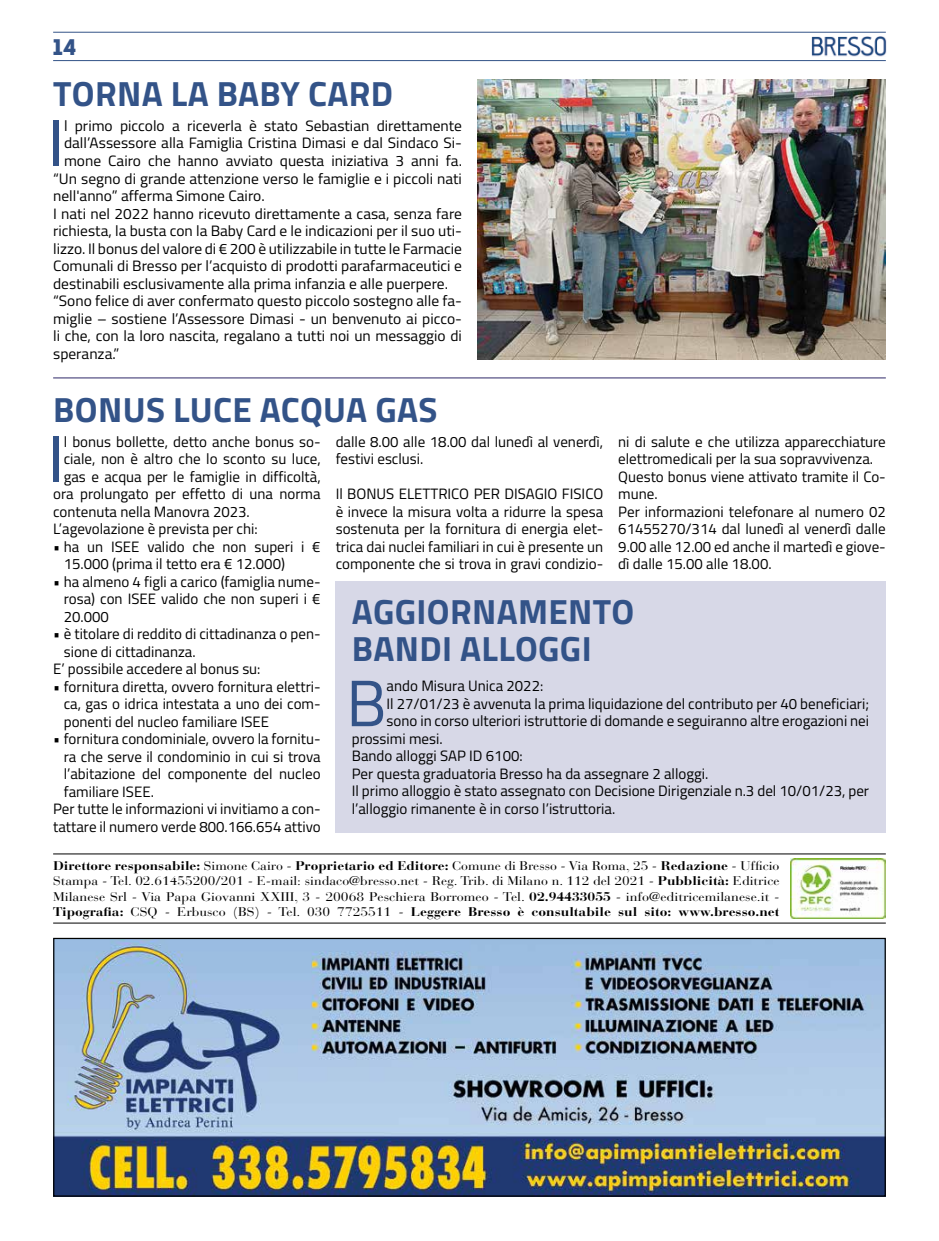
<style>
.page{position:relative;width:939px;height:1241px;background:#fff}
.page>*{position:absolute;margin:0;border:0;box-sizing:border-box;transform-origin:0 0}
.t1{font:65.62px "Titillium";color:#335388}
.t2{font:700 35px/37.5px "Titillium";letter-spacing:.01em;color:#335388}
.t3{font:22.5px "Intro";color:#335388}
.t4{font:15px/17.5px "Titillium";color:#000}
.t5{font:12.5px/15.4px "Bauer Bodoni Std";color:#000;text-align:justify;scale:1.1 1}
.s1{font-weight:700}
</style>
<div class="page">
<hr style="left:53px;top:32px;width:833px;height:1px;background:#335388">
<hr style="left:53px;top:60px;width:833px;height:1px;background:#335388">
<img style="left:812px;top:37px;width:75px;height:19px">
<hr style="left:53px;top:853px;width:833px;height:1px;background:#000">
<hr style="left:53px;top:922px;width:833px;height:1px;background:#000">
<img style="left:790px;top:858px;width:96px;height:60px">
<div style="left:336px;top:580px;width:550px;height:252px;background:#d7d8e7"></div>
<hr style="left:53px;top:377px;width:833px;height:1px;background:#2e2868">
<img style="left:477px;top:80px;width:409px;height:280px">
<img style="left:55px;top:939px;width:829px;height:255px">
<div style="left:53px;top:937px;width:833px;height:259px;border:1px solid #000"></div>
<h3 class="t3" style="left:53px;top:33px;width:25px">14</h3>
<h2 class="t2" style="left:53px;top:73px;width:341px">TORNA LA BABY CARD</h2>
<h1 class="t1" style="left:47px;top:95px;width:18px">I</h1>
<p class="t4" style="left:64px;top:116px;width:399px">l primo piccolo a riceverla è stato Sebastian direttamente</p>
<p class="t4" style="left:64px;top:134px;width:399px">dall’Assessore alla Famiglia Cristina Dimasi e dal Sindaco Si-</p>
<p class="t4" style="left:64px;top:151px;width:400px">mone Cairo che hanno avviato questa iniziativa 3 anni fa.</p>
<p class="t4" style="left:53px;top:169px;width:410px">“Un segno di grande attenzione verso le famiglie e i piccoli nati</p>
<p class="t4" style="left:53px;top:186px;width:213px">nell'anno” afferma Simone Cairo.</p>
<p class="t4" style="left:53px;top:204px;width:410px">I nati nel 2022 hanno ricevuto direttamente a casa, senza fare</p>
<p class="t4" style="left:53px;top:221px;width:410px">richiesta, la busta con la Baby Card e le indicazioni per il suo uti-</p>
<p class="t4" style="left:53px;top:239px;width:410px">lizzo. Il bonus del valore di € 200 è utilizzabile in tutte le Farmacie</p>
<p class="t4" style="left:53px;top:256px;width:410px">Comunali di Bresso per l’acquisto di prodotti parafarmaceutici e</p>
<p class="t4" style="left:53px;top:274px;width:396px">destinabili esclusivamente alla prima infanzia e alle puerpere.</p>
<p class="t4" style="left:53px;top:291px;width:410px">“Sono felice di aver confermato questo piccolo sostegno alle fa-</p>
<p class="t4" style="left:53px;top:309px;width:410px">miglie – sostiene l’Assessore Dimasi - un benvenuto ai picco-</p>
<p class="t4" style="left:53px;top:326px;width:410px">li che, con la loro nascita, regalano a tutti noi un messaggio di</p>
<p class="t4" style="left:53px;top:344px;width:68px">speranza.”</p>
<h2 class="t2" style="left:53px;top:389px;width:386px">BONUS LUCE ACQUA GAS</h2>
<h1 class="t1" style="left:48px;top:410px;width:18px">I</h1>
<p class="t4" style="left:64px;top:432px;width:258px">l bonus bollette, detto anche bonus so-</p>
<p class="t4" style="left:64px;top:449px;width:259px">ciale, non è altro che lo sconto su luce,</p>
<p class="t4" style="left:64px;top:467px;width:259px">gas e acqua per le famiglie in difficoltà,</p>
<p class="t4" style="left:53px;top:484px;width:269px">ora prolungato per effetto di una norma</p>
<p class="t4" style="left:53px;top:502px;width:198px">contenuta nella Manovra 2023.</p>
<p class="t4" style="left:53px;top:519px;width:206px">L’agevolazione è prevista per chi:</p>
<p class="t4" style="left:64px;top:537px;width:258px;text-indent:-11px">• ha un ISEE valido che non superi i €<br>15.000 (prima il tetto era € 12.000)</p>
<p class="t4" style="left:64px;top:572px;width:258px;text-align:justify;text-indent:-11px">• ha almeno 4 figli a carico (famiglia nume&shy;rosa) con ISEE valido che non superi i € 20.000</p>
<p class="t4" style="left:53px;top:624px;width:269px">• è titolare di reddito di cittadinanza o pen-</p>
<p class="t4" style="left:64px;top:642px;width:133px">sione di cittadinanza.</p>
<p class="t4" style="left:53px;top:659px;width:209px">E’ possibile accedere al bonus su:</p>
<p class="t4" style="left:64px;top:677px;width:258px;text-align:justify;text-indent:-11px">• fornitura diretta, ovvero fornitura elettri&shy;ca, gas o idrica intestata a uno dei com&shy;ponenti del nucleo familiare ISEE</p>
<p class="t4" style="left:53px;top:729px;width:269px">• fornitura condominiale, ovvero la fornitu-</p>
<p class="t4" style="left:64px;top:747px;width:258px">ra che serve il condominio in cui si trova</p>
<p class="t4" style="left:64px;top:764px;width:258px">l’abitazione del componente del nucleo</p>
<p class="t4" style="left:64px;top:782px;width:92px">familiare ISEE.</p>
<p class="t4" style="left:53px;top:799px;width:269px">Per tutte le informazioni vi invitiamo a con-</p>
<p class="t4" style="left:53px;top:817px;width:269px">tattare il numero verde 800.166.654 attivo</p>
<p class="t4" style="left:336px;top:432px;width:269px">dalle 8.00 alle 18.00 dal lunedì al venerdì, festivi esclusi.</p>
<p class="t4" style="left:336px;top:484px;width:269px;text-align:justify">Il BONUS ELETTRICO PER DISAGIO FISICO è invece la misura volta a ridurre la spesa sostenuta per la fornitura di energia elet&shy;trica dai nuclei familiari in cui è presente un componente che si trova in gravi condizio-</p>
<p class="t4" style="left:618px;top:432px;width:269px">ni di salute e che utilizza apparecchiature elettromedicali per la sua sopravvivenza.<br>Questo bonus viene attivato tramite il Co&shy;mune.<br>Per informazioni telefonare al numero 02<br>61455270/314 dal lunedì al venerdì dalle 9.00 alle 12.00 ed anche il martedì e giove&shy;dì dalle 15.00 alle 18.00.</p>
<h2 class="t2" style="left:352px;top:590px;width:284px">AGGIORNAMENTO<br>BANDI ALLOGGI</h2>
<h1 class="t1" style="left:346px;top:655px;width:42px">B</h1>
<p class="t4" style="left:387px;top:676px;width:158px">ando Misura Unica 2022:</p>
<p class="t4" style="left:387px;top:693px;width:484px">Il 27/01/23 è avvenuta la prima liquidazione del contributo per 40 beneficiari;</p>
<p class="t4" style="left:387px;top:711px;width:484px">sono in corso ulteriori istruttorie di domande e seguiranno altre erogazioni nei</p>
<p class="t4" style="left:352px;top:728px;width:92px">prossimi mesi.</p>
<p class="t4" style="left:352px;top:746px;width:172px">Bando alloggi SAP ID 6100:</p>
<p class="t4" style="left:352px;top:764px;width:358px">Per questa graduatoria Bresso ha da assegnare 2 alloggi.</p>
<p class="t4" style="left:352px;top:781px;width:519px">Il primo alloggio è stato assegnato con Decisione Dirigenziale n.3 del 10/01/23, per</p>
<p class="t4" style="left:352px;top:799px;width:265px">l’alloggio rimanente è in corso l’istruttoria.</p>
<p class="t5" style="left:53px;top:858px;width:662px"><span class="s1">Direttore responsabile:</span> Simone Cairo - <span class="s1">Proprietario ed Editore:</span> Comune di Bresso - Via Roma, 25 - <span class="s1">Redazione</span> - Ufficio Stampa - Tel. 02.61455200/201 - E-mail: sindaco@bresso.net - Reg. Trib. di Milano n. 112 del 2021 - <span class="s1">Pubblicità:</span> Editrice Milanese Srl - Via Papa Giovanni XXIII, 3 - 20068 Peschiera Borromeo - Tel. <span class="s1">02.94433055</span> - info@editricemilanese.it - <span class="s1">Tipografia:</span> CSQ - Erbusco (BS) - Tel. 030 7725511 - <span class="s1">Leggere Bresso è consultabile sul sito: www.bresso.net</span></p>
</div>
